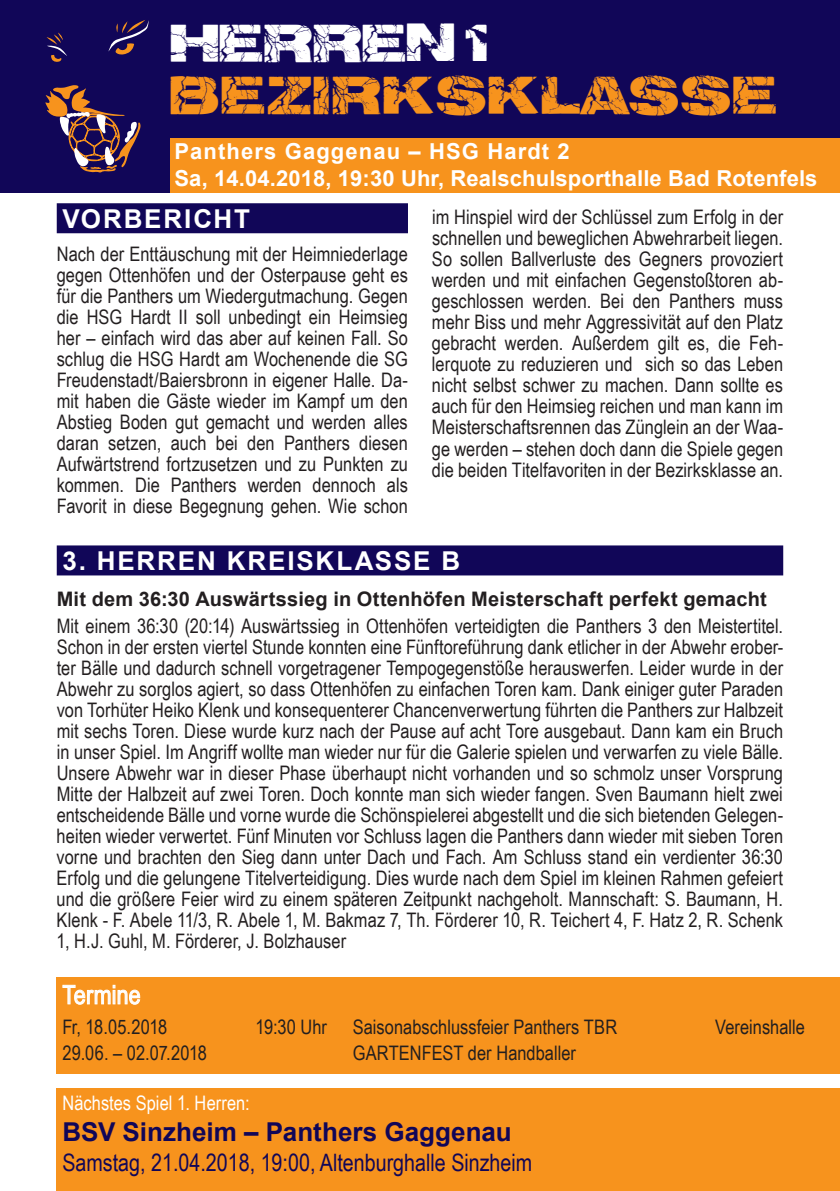
<style>
.page{position:relative;width:840px;height:1191px;background:#fff}
.page>*{position:absolute;margin:0;border:0;box-sizing:border-box;transform-origin:0 0}
.t1{font:40px "electrical";letter-spacing:.05em;color:#f7931d}
.t2{font:40px "electrical";color:#fff}
.t3{font:700 26px "Arial";letter-spacing:.07em;color:#fff}
.t4{font:700 26px "Arial";color:#110658}
.t5{font:26px "Arial Narrow";letter-spacing:.01em;color:#fff}
.t6{font:24px "Arial Narrow";color:#110658}
.t7{font:700 22px/26.4px "Arial";letter-spacing:.005em;color:#fff}
.t8{font:20px/21px "Arial Narrow";letter-spacing:.005em;color:#231f20;text-align:justify}
.t9{font:700 20px "Arial";letter-spacing:.01em;color:#231f20}
.t10{font:20px "Arial Narrow";letter-spacing:.005em;color:#fff}
.t11{font:20px "Arial Narrow";letter-spacing:-.02em;color:#231f20}
</style>
<div class="page">
<div style="left:0;top:0;width:839px;height:193px;background:#110658"></div>
<div style="left:170px;top:138px;width:669px;height:55px;background:#f7931d"></div>
<svg style="left:45px;top:85px;width:95px;height:88px"></svg>
<svg style="left:46px;top:33px;width:21px;height:29px"></svg>
<svg style="left:108px;top:20px;width:41px;height:35px"></svg>
<div style="left:57px;top:545px;width:725px;height:30px;background:#110658"></div>
<div style="left:57px;top:203px;width:351px;height:30px;background:#110658"></div>
<div style="left:57px;top:1089px;width:782px;height:102px;background:#f7931d"></div>
<div style="left:57px;top:977px;width:782px;height:96px;background:#f7931d"></div>
<svg style="left:62px;top:984px;width:78px;height:21px"></svg>
<h1 class="t2" style="left:170px;top:23px;width:318px">HERREN 1</h1>
<h1 class="t1" style="left:170px;top:75px;width:607px">BEZIRKSKLASSE</h1>
<p class="t7" style="left:174px;top:139px;width:644px">Panthers Gaggenau – HSG Hardt 2<br>Sa, 14.04.2018, 19:30 Uhr, Realschulsporthalle Bad Rotenfels</p>
<h2 class="t3" style="left:62px;top:201px;width:189px">VoRBERIcHT</h2>
<p class="t8" style="left:57px;top:243px;width:352px">nach der enttäuschung mit der Heimniederlage gegen ottenhöfen und der osterpause geht es für die panthers um Wiedergutmachung. gegen die HSg Hardt II soll unbedingt ein Heimsieg her – einfach wird das aber auf keinen fall. So schlug die HSg Hardt am Wochenende die Sg freudenstadt/Baiersbronn in eigener Halle. Da&shy;mit haben die gäste wieder im Kampf um den abstieg Boden gut gemacht und werden alles daran setzen, auch bei den panthers diesen aufwärtstrend fortzusetzen und zu punkten zu kommen. Die panthers werden dennoch als favorit in diese Begegnung gehen. Wie schon</p>
<p class="t8" style="left:431px;top:206px;width:352px">im Hinspiel wird der Schlüssel zum erfolg in der schnellen und beweglichen abwehrarbeit liegen.<br>So sollen Ballverluste des gegners provoziert werden und mit einfachen gegenstoßtoren ab&shy;geschlossen werden. Bei den panthers muss mehr Biss und mehr aggressivität auf den platz gebracht werden. außerdem gilt es, die feh&shy;lerquote zu reduzieren und sich so das Leben nicht selbst schwer zu machen. Dann sollte es auch für den Heimsieg reichen und man kann im meisterschaftsrennen das Zünglein an der Waa&shy;ge werden – stehen doch dann die Spiele gegen die beiden titelfavoriten in der Bezirksklasse an.</p>
<h2 class="t3" style="left:62px;top:543px;width:399px">3. HERREN KREISKLASSE B</h2>
<p class="t9" style="left:57px;top:586px;width:711px">Mit dem 36:30 Auswärtssieg in ottenhöfen Meisterschaft perfekt gemacht</p>
<p class="t8" style="left:57px;top:614px;width:727px">mit einem 36:30 (20:14) auswärtssieg in ottenhöfen verteidigten die panthers 3 den meistertitel.<br>Schon in der ersten viertel Stunde konnten eine fünftoreführung dank etlicher in der abwehr erober&shy;ter Bälle und dadurch schnell vorgetragener tempogegenstöße herauswerfen. Leider wurde in der abwehr zu sorglos agiert, so dass ottenhöfen zu einfachen toren kam. Dank einiger guter paraden von torhüter Heiko Klenk und konsequenterer chancenverwertung führten die panthers zur Halbzeit mit sechs toren. Diese wurde kurz nach der pause auf acht tore ausgebaut. Dann kam ein Bruch in unser Spiel. Im angriff wollte man wieder nur für die galerie spielen und verwarfen zu viele Bälle. unsere abwehr war in dieser phase überhaupt nicht vorhanden und so schmolz unser Vorsprung mitte der Halbzeit auf zwei toren. Doch konnte man sich wieder fangen. Sven Baumann hielt zwei entscheidende Bälle und vorne wurde die Schönspielerei abgestellt und die sich bietenden gelegen&shy;heiten wieder verwertet. fünf minuten vor Schluss lagen die panthers dann wieder mit sieben toren vorne und brachten den Sieg dann unter Dach und fach. am Schluss stand ein verdienter 36:30 erfolg und die gelungene titelverteidigung. Dies wurde nach dem Spiel im kleinen Rahmen gefeiert und die größere feier wird zu einem späteren Zeitpunkt nachgeholt. mannschaft: S. Baumann, H.<br>Klenk - f. abele 11/3, R. abele 1, m. Bakmaz 7, th. förderer 10, R. teichert 4, f. Hatz 2, R. Schenk 1, H.J. guhl, m. förderer, J. Bolzhauser</p>
<h2 class="t5" style="left:62px;top:975px;width:80px">termine</h2>
<p class="t11" style="left:62px;top:1011px;width:106px">fr, 18.05.2018</p>
<p class="t8" style="left:255px;top:1015px;width:73px">19:30 uhr</p>
<p class="t8" style="left:352px;top:1015px;width:266px">Saisonabschlussfeier panthers tBR</p>
<p class="t8" style="left:714px;top:1015px;width:91px">Vereinshalle</p>
<p class="t8" style="left:62px;top:1042px;width:146px">29.06. – 02.07.2018</p>
<p class="t8" style="left:352px;top:1042px;width:225px">gaRtenfeSt der Handballer</p>
<p class="t10" style="left:62px;top:1087px;width:188px">nächstes Spiel 1. Herren:</p>
<h2 class="t4" style="left:62px;top:1114px;width:450px">BSV Sinzheim – Panthers Gaggenau</h2>
<p class="t6" style="left:62px;top:1144px;width:471px">Samstag, 21.04.2018, 19:00, altenburghalle Sinzheim</p>
</div>
